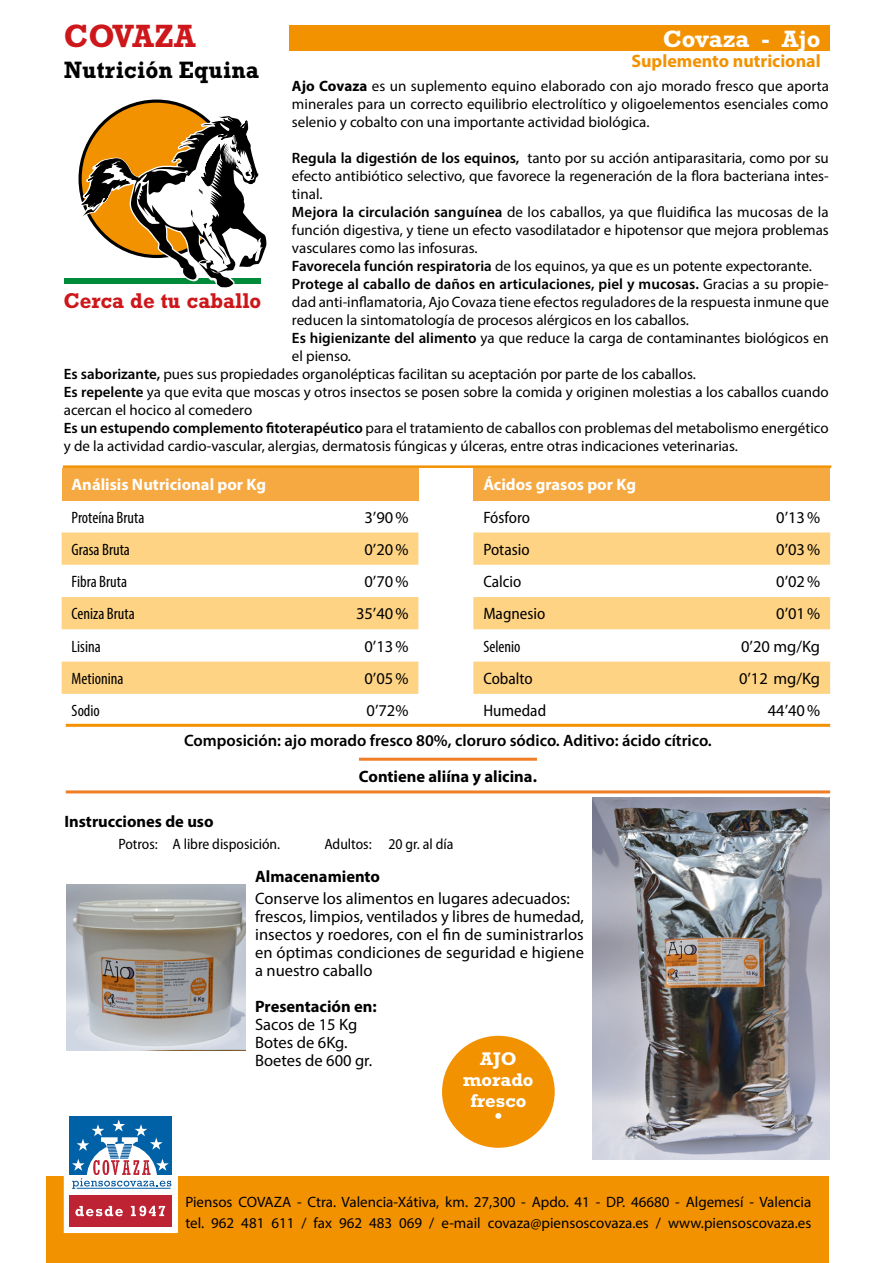
<style>
.page{position:relative;width:893px;height:1263px;background:#fff}
.page>*{position:absolute;margin:0;border:0;box-sizing:border-box;transform-origin:0 0}
.t1{font:700 32.7px "Rockwell Std";color:#cd171a;scale:.94 1}
.t2{font:700 24px "Rockwell Std";letter-spacing:.01em;color:#000;scale:.94 1}
.t3{font:700 24px "Rockwell Std";color:#fff}
.t4{font:700 21.75px "Rockwell Std";color:#cd171a;scale:.94 1}
.t5{font:700 20.85px "Rockwell Std";color:#fff}
.t6{font:700 18.6px/20.9px "Rockwell Std";color:#fff;text-align:center}
.t7{font:700 18px "Myriad Pro";color:#f39200}
.t8{font:16.5px/18px "Myriad Pro";color:#000}
.t9{font:condensed 16.5px "Myriad Pro";color:#000}
.t10{font:700 16.5px "Myriad Pro";color:#000}
.t11{font:600 16.5px "Myriad Pro";color:#000}
.t12{font:semi-condensed 16.5px "Myriad Pro";color:#000}
.t13{font:700 16.5px "Myriad Pro";color:#fff}
.t14{font:15px/18px "Myriad Pro";color:#000;text-align:justify}
.t15{font:600 15px "Myriad Pro";letter-spacing:.005em;color:#000}
.t16{font:semi-condensed 15px "Myriad Pro";color:#000}
.s1{font-weight:700}
.s2{font-weight:600}
.s3{font-weight:400}
</style>
<div class="page">
<div style="left:289px;top:25px;width:540px;height:26px;background:#f39200"></div>
<div style="left:47px;top:1176px;width:782px;height:87px;background:#f39200"></div>
<div style="left:64px;top:1110px;width:114px;height:123px;background:#fff"></div>
<div style="left:70px;top:1116px;width:102px;height:93px;background:#0061a7"></div>
<div style="left:70px;top:1175px;width:102px;height:22px;background:#fff"></div>
<div style="left:70px;top:1195px;width:102px;height:32px;background:#bd2333"></div>
<svg style="left:72px;top:1119px;width:99px;height:97px"></svg>
<svg style="left:80px;top:101px;width:153px;height:155px"></svg>
<svg style="left:64px;top:113px;width:203px;height:175px"></svg>
<hr style="left:63px;top:465px;width:768px;height:3px;background:#f39200">
<div style="left:62px;top:468px;width:356px;height:32px;background:#f7a941"></div>
<svg style="left:62px;top:532px;width:356px;height:162px;fill:#fed383"></svg>
<div style="left:473px;top:468px;width:357px;height:32px;background:#f7a941"></div>
<svg style="left:473px;top:532px;width:357px;height:162px;fill:#fed383"></svg>
<hr style="left:66px;top:724px;width:764px;height:3px;background:#f39200">
<hr style="left:359px;top:758px;width:178px;height:3px;background:#f07e26">
<hr style="left:66px;top:790px;width:764px;height:3px;background:#f07e26">
<img style="left:67px;top:884px;width:179px;height:166px">
<img style="left:592px;top:797px;width:237px;height:362px">
<div style="left:442px;top:1036px;width:113px;height:112px;background:#f39200;border-radius:50%"></div>
<h1 class="t1" style="left:64px;top:17px;width:141px">COVAZA</h1>
<h2 class="t2" style="left:64px;top:56px;width:209px">Nutrición Equina</h2>
<h2 class="t3" style="left:663px;top:25px;width:159px">Covaza - Ajo</h2>
<p class="t7" style="left:631px;top:49px;width:191px">Suplemento nutricional</p>
<p class="t14" style="left:292px;top:76px;width:539px"><span class="s1">Ajo Covaza</span> es un suplemento equino elaborado con ajo morado fresco que aporta minerales para un correcto equilibrio electrolítico y oligoelementos esenciales como selenio y cobalto con una importante actividad biológica.</p>
<p class="t14" style="left:292px;top:148px;width:538px"><span class="s2">Regula la digestión de los equinos,</span> tanto por su acción antiparasitaria, como por su</p>
<p class="t14" style="left:292px;top:166px;width:538px">efecto antibiótico selectivo, que favorece la regeneración de la flora bacteriana intes-</p>
<p class="t14" style="left:292px;top:184px;width:32px">tinal.</p>
<p class="t14" style="left:292px;top:202px;width:538px"><span class="s2">Mejora la circulación sanguínea</span> de los caballos, ya que fluidifica las mucosas de la</p>
<p class="t14" style="left:292px;top:220px;width:538px">función digestiva, y tiene un efecto vasodilatador e hipotensor que mejora problemas</p>
<p class="t14" style="left:292px;top:238px;width:187px">vasculares como las infosuras.</p>
<p class="t14" style="left:292px;top:256px;width:521px"><span class="s2">Favorecela función respiratoria</span> de los equinos, ya que es un potente expectorante.</p>
<p class="t15" style="left:292px;top:274px;width:538px">Protege al caballo de daños en articulaciones, piel y mucosas. <span class="s3">Gracias a su propie-</span></p>
<p class="t14" style="left:292px;top:292px;width:538px">dad anti-inflamatoria, Ajo Covaza tiene efectos reguladores de la respuesta inmune que</p>
<p class="t14" style="left:292px;top:310px;width:399px">reducen la sintomatología de procesos alérgicos en los caballos.</p>
<p class="t14" style="left:292px;top:328px;width:538px"><span class="s2">Es higienizante del alimento</span> ya que reduce la carga de contaminantes biológicos en</p>
<p class="t14" style="left:292px;top:346px;width:61px">el pienso.</p>
<p class="t14" style="left:64px;top:364px;width:634px"><span class="s2">Es saborizante,</span> pues sus propiedades organolépticas facilitan su aceptación por parte de los caballos.</p>
<p class="t14" style="left:64px;top:382px;width:766px"><span class="s2">Es repelente</span> ya que evita que moscas y otros insectos se posen sobre la comida y originen molestias a los caballos cuando</p>
<p class="t14" style="left:64px;top:400px;width:190px">acercan el hocico al comedero</p>
<p class="t14" style="left:64px;top:418px;width:766px"><span class="s2">Es un estupendo complemento fitoterapéutico</span> para el tratamiento de caballos con problemas del metabolismo energético</p>
<p class="t14" style="left:64px;top:436px;width:676px">y de la actividad cardio-vascular, alergias, dermatosis fúngicas y úlceras, entre otras indicaciones veterinarias.</p>
<h3 class="t4" style="left:64px;top:288px;width:212px">Cerca de tu caballo</h3>
<p class="t13" style="left:483px;top:474px;width:154px">Ácidos grasos por Kg</p>
<p class="t12" style="left:483px;top:508px;width:48px">Fósforo</p>
<p class="t8" style="left:776px;top:508px;width:45px">0’13%</p>
<p class="t12" style="left:483px;top:540px;width:48px">Potasio</p>
<p class="t8" style="left:776px;top:540px;width:45px">0’03%</p>
<p class="t12" style="left:483px;top:573px;width:39px">Calcio</p>
<p class="t8" style="left:776px;top:572px;width:45px">0’02%</p>
<p class="t12" style="left:483px;top:605px;width:63px">Magnesio</p>
<p class="t8" style="left:776px;top:604px;width:45px">0’01%</p>
<p class="t9" style="left:483px;top:636px;width:39px">Selenio</p>
<p class="t8" style="left:741px;top:637px;width:81px">0’20 mg/Kg</p>
<p class="t12" style="left:483px;top:669px;width:51px">Cobalto</p>
<p class="t8" style="left:739px;top:669px;width:83px">0’12 mg/Kg</p>
<p class="t12" style="left:483px;top:702px;width:64px">Humedad</p>
<p class="t8" style="left:768px;top:701px;width:54px">44’40%</p>
<p class="t11" style="left:184px;top:730px;width:529px">Composición: ajo morado fresco 80%, cloruro sódico. Aditivo: ácido cítrico.</p>
<p class="t10" style="left:359px;top:766px;width:179px">Contiene aliína y alicina.</p>
<p class="t13" style="left:72px;top:474px;width:196px">Análisis Nutricional por Kg</p>
<p class="t9" style="left:72px;top:507px;width:74px">Proteína Bruta</p>
<p class="t8" style="left:364px;top:508px;width:45px">3’90%</p>
<p class="t9" style="left:72px;top:539px;width:60px">Grasa Bruta</p>
<p class="t8" style="left:364px;top:540px;width:45px">0’20%</p>
<p class="t9" style="left:72px;top:572px;width:57px">Fibra Bruta</p>
<p class="t8" style="left:364px;top:572px;width:45px">0’70%</p>
<p class="t9" style="left:72px;top:604px;width:65px">Ceniza Bruta</p>
<p class="t8" style="left:356px;top:604px;width:54px">35’40%</p>
<p class="t9" style="left:72px;top:636px;width:31px">Lisina</p>
<p class="t8" style="left:364px;top:637px;width:45px">0’13%</p>
<p class="t9" style="left:72px;top:668px;width:53px">Metionina</p>
<p class="t8" style="left:364px;top:669px;width:45px">0’05%</p>
<p class="t9" style="left:72px;top:701px;width:30px">Sodio</p>
<p class="t8" style="left:367px;top:701px;width:43px">0’72%</p>
<p class="t10" style="left:64px;top:811px;width:151px">Instrucciones de uso</p>
<p class="t16" style="left:118px;top:836px;width:163px">Potros: A libre disposición.</p>
<p class="t16" style="left:324px;top:836px;width:131px">Adultos: 20 gr. al día</p>
<p class="t10" style="left:255px;top:866px;width:127px">Almacenamiento</p>
<p class="t8" style="left:255px;top:889px;width:330px">Conserve los alimentos en lugares adecuados: frescos, limpios, ventilados y libres de humedad, insectos y roedores, con el fin de suministrarlos en óptimas condiciones de seguridad e higiene a nuestro caballo</p>
<p class="t10" style="left:255px;top:996px;width:123px">Presentación en:</p>
<p class="t8" style="left:255px;top:1015px;width:119px">Sacos de 15 Kg<br>Botes de 6Kg.<br>Boetes de 600 gr.</p>
<p class="t6" style="left:463px;top:1048px;width:72px">AJO morado fresco</p>
<h3 class="t5" style="left:495px;top:1104px;width:9px">•</h3>
<p class="t14" style="left:185px;top:1191px;width:627px;line-height:21px">Piensos COVAZA - Ctra. Valencia-Xátiva, km. 27,300 - Apdo. 41 - DP. 46680 - Algemesí - Valencia tel. 962 481 611 / fax 962 483 069 / e-mail covaza@piensoscovaza.es / www.piensoscovaza.es</p>
</div>
